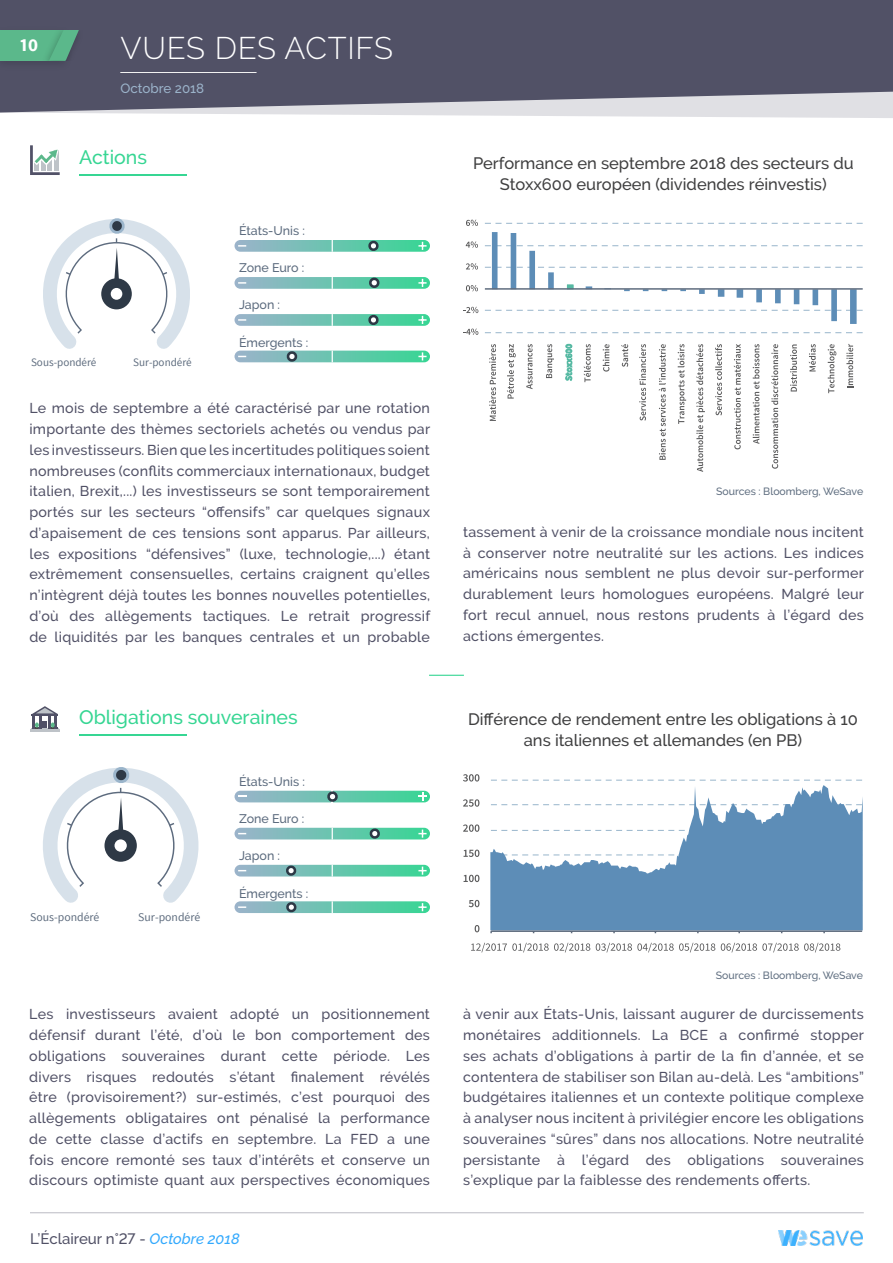
<style>
.page{position:relative;width:893px;height:1263px;background:#fff}
.page>*{position:absolute;margin:0;border:0;box-sizing:border-box;transform-origin:0 0}
.t1{font:300 31.2px "Raleway";letter-spacing:.02em;color:#fff}
.t2{font:500 19.5px "Raleway";color:#36d693}
.t3{font:700 18.3px "Source Sans Pro";color:#fff}
.t4{font:500 16.5px/20.7px "Raleway";color:#3f3f40;text-align:center}
.t5{font:500 15px "Raleway";color:#515166}
.t6{font:500 14.25px/20.7px "Raleway";letter-spacing:.02em;color:#515166;text-align:justify}
.t7{font:500 13.35px "Raleway";color:#9bb3ca}
.t8{font:500 12.45px "Raleway";color:#5c6b7e}
.t9{font:11.7px "Source Sans Pro";color:#5f6d7f}
.t10{font:11.25px "Source Sans Pro";color:#5f6d7f}
.t11{font:500 10.5px "Raleway";color:#5f6e80}
.s1{font-style:italic;color:#33a9fd}
</style>
<div class="page">
<svg style="left:110px;top:113px;width:783px;height:5px;fill:#e8e8eb"></svg>
<svg style="left:0;top:0;width:893px;height:113px;background:#5f5f72"></svg>
<div style="left:0;top:26px;width:73px;height:46px;background:#4f4f63"></div>
<div style="left:0;top:30px;width:65px;height:31px;background:#5bb88b"></div>
<div style="left:40px;top:30px;width:43px;height:31px;background:#000;opacity:.26"></div>
<svg style="left:49px;top:30px;width:30px;height:31px"></svg>
<hr style="left:30px;top:1212px;width:834px;height:1px;background:#515166">
<img style="left:778px;top:1230px;width:85px;height:15px">
<hr style="left:79px;top:735px;width:107px;height:1px;background:#36d693">
<hr style="left:31px;top:728px;width:28px;height:2px;background:#bec3c8">
<hr style="left:30px;top:730px;width:30px;height:2px;background:#bec3c8">
<svg style="left:32px;top:706px;width:26px;height:22px"></svg>
<hr style="left:429px;top:675px;width:35px;height:1px;background:#36d693">
<hr style="left:79px;top:174px;width:107px;height:2px;background:#36d693">
<svg style="left:30px;top:145px;width:30px;height:30px"></svg>
<svg style="left:43px;top:218px;width:147px;height:131px"></svg>
<svg style="left:234px;top:351px;width:196px;height:11px;background:#6bc5b0"></svg>
<svg style="left:418px;top:352px;width:9px;height:8px"></svg>
<svg style="left:234px;top:314px;width:196px;height:12px;background:#70c5b2"></svg>
<svg style="left:238px;top:319px;width:8px;height:2px"></svg>
<svg style="left:418px;top:316px;width:9px;height:8px"></svg>
<svg style="left:332px;top:314px;width:1px;height:12px"></svg>
<svg style="left:234px;top:277px;width:196px;height:12px;background:#70c5b2"></svg>
<svg style="left:238px;top:282px;width:8px;height:2px"></svg>
<svg style="left:418px;top:279px;width:9px;height:8px"></svg>
<svg style="left:332px;top:277px;width:1px;height:12px"></svg>
<svg style="left:234px;top:240px;width:196px;height:12px;background:#70c5b2"></svg>
<svg style="left:238px;top:245px;width:8px;height:2px"></svg>
<svg style="left:418px;top:242px;width:9px;height:8px"></svg>
<svg style="left:332px;top:240px;width:1px;height:12px"></svg>
<svg style="left:368px;top:240px;width:11px;height:12px"></svg>
<svg style="left:368px;top:314px;width:11px;height:12px"></svg>
<svg style="left:286px;top:350px;width:12px;height:12px"></svg>
<svg style="left:234px;top:901px;width:196px;height:12px;background:#6ec6b1"></svg>
<svg style="left:238px;top:906px;width:8px;height:2px"></svg>
<svg style="left:418px;top:903px;width:9px;height:8px"></svg>
<svg style="left:332px;top:901px;width:1px;height:12px"></svg>
<svg style="left:234px;top:865px;width:196px;height:11px;background:#6bc5b0"></svg>
<svg style="left:418px;top:867px;width:9px;height:8px"></svg>
<svg style="left:234px;top:828px;width:196px;height:11px;background:#6fc4b2"></svg>
<svg style="left:418px;top:829px;width:9px;height:9px"></svg>
<svg style="left:369px;top:828px;width:12px;height:11px"></svg>
<svg style="left:235px;top:791px;width:195px;height:11px;background:#6cc4b0"></svg>
<svg style="left:418px;top:792px;width:9px;height:8px"></svg>
<svg style="left:285px;top:901px;width:12px;height:12px"></svg>
<svg style="left:285px;top:865px;width:12px;height:11px"></svg>
<svg style="left:327px;top:790px;width:11px;height:12px"></svg>
<svg style="left:368px;top:277px;width:12px;height:12px"></svg>
<hr style="left:121px;top:72px;width:135px;height:1px;background:#f2f2f2">
<svg style="left:43px;top:767px;width:155px;height:136px"></svg>
<svg style="left:491px;top:780px;width:371px;height:1px"></svg>
<svg style="left:490px;top:785px;width:373px;height:145px;fill:#5d8db7"></svg>
<hr style="left:491px;top:930px;width:371px;height:2px;background:#5f6c7e">
<svg style="left:475px;top:925px;width:4px;height:7px"></svg>
<svg style="left:469px;top:900px;width:10px;height:7px"></svg>
<svg style="left:464px;top:875px;width:15px;height:7px"></svg>
<svg style="left:464px;top:849px;width:15px;height:8px"></svg>
<svg style="left:463px;top:824px;width:16px;height:8px"></svg>
<svg style="left:463px;top:799px;width:16px;height:8px"></svg>
<svg style="left:463px;top:774px;width:16px;height:7px"></svg>
<svg style="left:471px;top:943px;width:119px;height:9px"></svg>
<svg style="left:596px;top:943px;width:119px;height:9px"></svg>
<svg style="left:721px;top:943px;width:119px;height:9px"></svg>
<svg style="left:489px;top:344px;width:7px;height:77px"></svg>
<svg style="left:485px;top:223px;width:378px;height:1px"></svg>
<svg style="left:485px;top:332px;width:378px;height:1px"></svg>
<svg style="left:485px;top:232px;width:378px;height:92px"></svg>
<hr style="left:485px;top:288px;width:378px;height:2px;background:#5f6c7e">
<svg style="left:463px;top:329px;width:15px;height:6px"></svg>
<svg style="left:463px;top:307px;width:15px;height:6px"></svg>
<svg style="left:466px;top:285px;width:12px;height:6px"></svg>
<svg style="left:466px;top:263px;width:12px;height:7px"></svg>
<svg style="left:466px;top:241px;width:12px;height:7px"></svg>
<svg style="left:466px;top:220px;width:12px;height:6px"></svg>
<svg style="left:507px;top:344px;width:9px;height:55px"></svg>
<svg style="left:526px;top:344px;width:7px;height:45px"></svg>
<svg style="left:546px;top:344px;width:8px;height:34px"></svg>
<svg style="left:565px;top:344px;width:7px;height:37px"></svg>
<svg style="left:584px;top:344px;width:7px;height:38px"></svg>
<svg style="left:603px;top:344px;width:6px;height:28px"></svg>
<svg style="left:621px;top:344px;width:7px;height:23px"></svg>
<svg style="left:639px;top:344px;width:7px;height:77px"></svg>
<svg style="left:659px;top:344px;width:7px;height:116px"></svg>
<svg style="left:678px;top:344px;width:8px;height:80px"></svg>
<svg style="left:696px;top:344px;width:9px;height:128px"></svg>
<svg style="left:715px;top:344px;width:7px;height:71px"></svg>
<svg style="left:734px;top:344px;width:7px;height:105px"></svg>
<svg style="left:753px;top:344px;width:6px;height:100px"></svg>
<svg style="left:771px;top:344px;width:7px;height:125px"></svg>
<svg style="left:790px;top:344px;width:7px;height:47px"></svg>
<svg style="left:809px;top:344px;width:7px;height:27px"></svg>
<svg style="left:828px;top:344px;width:8px;height:49px"></svg>
<svg style="left:846px;top:344px;width:7px;height:44px"></svg>
<p class="t3" style="left:20px;top:33px;width:20px">10</p>
<h1 class="t1" style="left:121px;top:30px;width:274px">VUES DES ACTIFS</h1>
<p class="t7" style="left:121px;top:80px;width:85px">Octobre 2018</p>
<h2 class="t2" style="left:79px;top:146px;width:69px">Actions</h2>
<p class="t8" style="left:239px;top:224px;width:67px">États-Unis :</p>
<p class="t8" style="left:239px;top:261px;width:67px">Zone Euro :</p>
<p class="t8" style="left:239px;top:298px;width:43px">Japon :</p>
<p class="t8" style="left:239px;top:335px;width:71px">Émergents :</p>
<p class="t10" style="left:31px;top:356px;width:67px">Sous-pondéré</p>
<p class="t10" style="left:133px;top:356px;width:60px">Sur-pondéré</p>
<p class="t6" style="left:29px;top:398px;width:402px">Le mois de septembre a été caractérisé par une rotation importante des thèmes sectoriels achetés ou vendus par les investisseurs. Bien que les incertitudes politiques soient nombreuses (conflits commerciaux internationaux, budget italien, Brexit,...) les investisseurs se sont temporairement portés sur les secteurs “offensifs” car quelques signaux d’apaisement de ces tensions sont apparus. Par ailleurs, les expositions “défensives” (luxe, technologie,...) étant extrêmement consensuelles, certains craignent qu’elles n’intègrent déjà toutes les bonnes nouvelles potentielles, d’où des allègements tactiques. Le retrait progressif de liquidités par les banques centrales et un probable</p>
<h2 class="t2" style="left:79px;top:706px;width:220px">Obligations souveraines</h2>
<p class="t8" style="left:239px;top:774px;width:67px">États-Unis :</p>
<p class="t8" style="left:239px;top:811px;width:67px">Zone Euro :</p>
<p class="t8" style="left:239px;top:848px;width:43px">Japon :</p>
<p class="t9" style="left:30px;top:910px;width:71px">Sous-pondéré</p>
<p class="t9" style="left:138px;top:910px;width:64px">Sur-pondéré</p>
<p class="t8" style="left:239px;top:886px;width:71px">Émergents :</p>
<p class="t4" style="left:473px;top:153px;width:382px">Performance en septembre 2018 des secteurs du<br>Stoxx600 européen (dividendes réinvestis)</p>
<p class="t11" style="left:716px;top:485px;width:149px">Sources : Bloomberg, WeSave</p>
<p class="t6" style="left:463px;top:521px;width:402px">tassement à venir de la croissance mondiale nous incitent à conserver notre neutralité sur les actions. Les indices américains nous semblent ne plus devoir sur-performer durablement leurs homologues européens. Malgré leur fort recul annuel, nous restons prudents à l’égard des actions émergentes.</p>
<p class="t4" style="left:468px;top:709px;width:391px">Différence de rendement entre les obligations à 10 ans italiennes et allemandes (en PB)</p>
<p class="t11" style="left:716px;top:969px;width:149px">Sources : Bloomberg, WeSave</p>
<p class="t6" style="left:29px;top:1004px;width:402px">Les investisseurs avaient adopté un positionnement défensif durant l’été, d’où le bon comportement des obligations souveraines durant cette période. Les divers risques redoutés s’étant finalement révélés être (provisoirement?) sur-estimés, c’est pourquoi des allègements obligataires ont pénalisé la performance de cette classe d’actifs en septembre. La FED a une fois encore remonté ses taux d’intérêts et conserve un discours optimiste quant aux perspectives économiques</p>
<p class="t6" style="left:463px;top:1004px;width:402px">à venir aux États-Unis, laissant augurer de durcissements monétaires additionnels. La BCE a confirmé stopper ses achats d’obligations à partir de la fin d’année, et se contentera de stabiliser son Bilan au-delà. Les “ambitions” budgétaires italiennes et un contexte politique complexe à analyser nous incitent à privilégier encore les obligations souveraines “sûres” dans nos allocations. Notre neutralité persistante à l’égard des obligations souveraines s’explique par la faiblesse des rendements offerts.</p>
<p class="t5" style="left:30px;top:1230px;width:211px">L’Éclaireur n°27 - <span class="s1">Octobre 2018</span></p>
</div>
